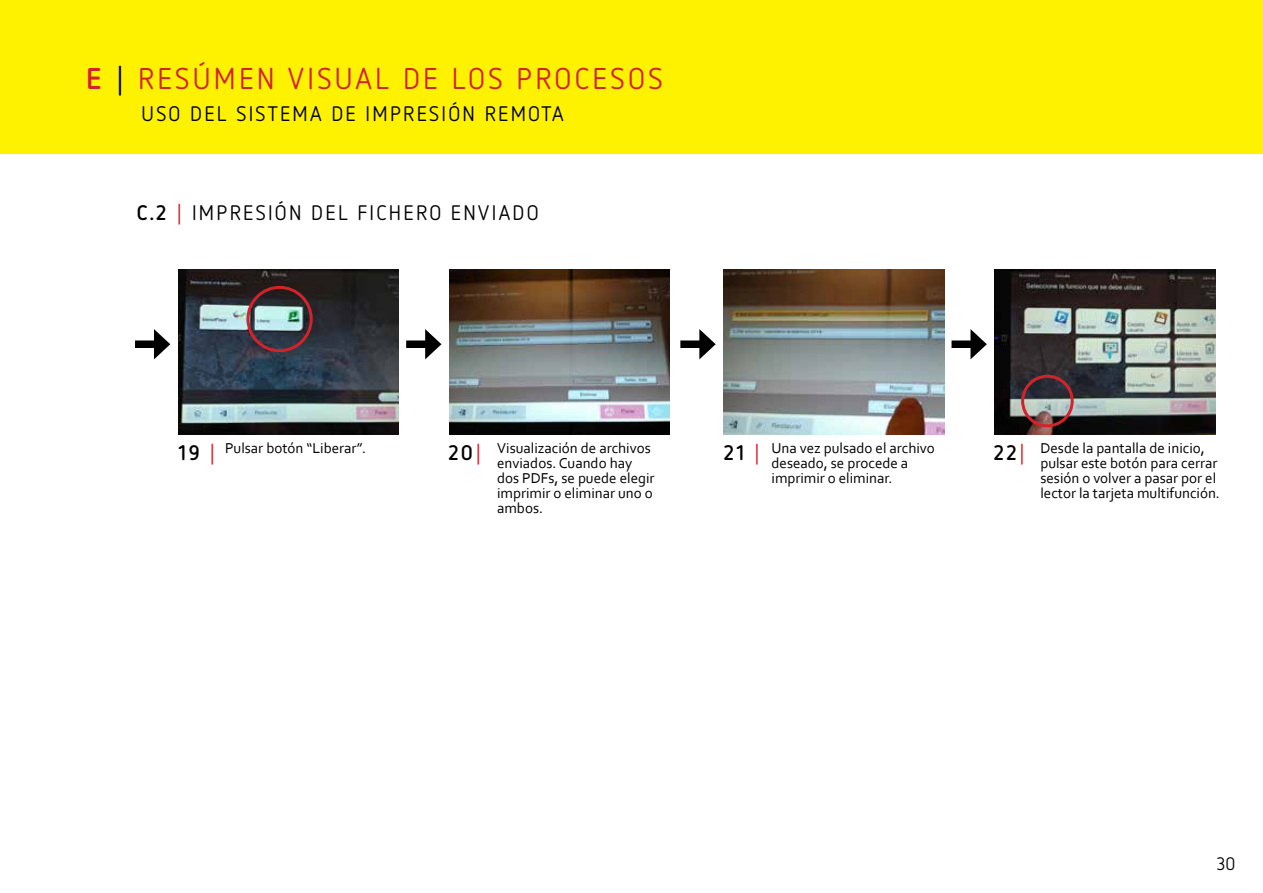
<style>
.page{position:relative;width:1263px;height:893px;background:#fff}
.page>*{position:absolute;margin:0;border:0;box-sizing:border-box;transform-origin:0 0}
.t1{font:30px "Netto OT";letter-spacing:.11em;color:#d2232a}
.t2{font:21px "Netto OT";letter-spacing:.11em;color:#000}
.t3{font:700 21px "Netto OT";letter-spacing:.1em;color:#000}
.t4{font:18px "Netto OT";color:#000}
.t5{font:15px/15px "Corbel";color:#000}
.s1{font-weight:700}
.s2{color:#000}
.s3{color:#d2232a}
.s4{font-weight:400;color:#d2232a}
</style>
<div class="page">
<div style="left:0;top:0;width:1263px;height:153px;background:#fff200"></div>
<div style="left:406px;top:340px;width:25px;height:8px;background:#000"></div>
<svg style="left:425px;top:329px;width:16px;height:30px"></svg>
<div style="left:951px;top:340px;width:26px;height:8px;background:#000"></div>
<svg style="left:970px;top:329px;width:17px;height:30px"></svg>
<div style="left:135px;top:340px;width:25px;height:8px;background:#000"></div>
<svg style="left:154px;top:329px;width:16px;height:30px"></svg>
<div style="left:680px;top:340px;width:26px;height:8px;background:#000"></div>
<svg style="left:699px;top:329px;width:17px;height:30px"></svg>
<img style="left:179px;top:269px;width:220px;height:165px">
<img style="left:450px;top:269px;width:220px;height:165px">
<div style="left:246px;top:286px;width:67px;height:66px;border:3px solid #d2232a;border-radius:50%"></div>
<img style="left:724px;top:269px;width:220px;height:166px">
<img style="left:995px;top:269px;width:220px;height:165px">
<div style="left:1021px;top:375px;width:53px;height:52px;border:3px solid #d2232a;border-radius:50%"></div>
<h1 class="t1" style="left:86px;top:60px;width:578px"><span class="s1">e</span> <span class="s2">|</span> RESÚMEN VISUAL DE LOS PROCESOS</h1>
<h2 class="t2" style="left:142px;top:100px;width:424px">USO DEL SISTEMA DE IMPRESIÓN REMOTA</h2>
<h2 class="t2" style="left:137px;top:200px;width:403px"><span class="s1">c.2</span> <span class="s3">|</span> IMPRESIÓN DEL FICHERO ENVIADO</h2>
<p class="t5" style="left:497px;top:440px;width:159px">Visualización de archivos enviados. Cuando hay dos PDFs, se puede elegir imprimir o eliminar uno o ambos.</p>
<p class="t5" style="left:1040px;top:440px;width:181px">Desde la pantalla de inicio, pulsar este botón para cerrar sesión o volver a pasar por el lector la tarjeta multifunción.</p>
<p class="t5" style="left:225px;top:440px;width:143px">Pulsar botón “Liberar”.</p>
<p class="t5" style="left:771px;top:440px;width:165px">U na vez pulsado el archivo deseado, se procede a imprimir o eliminar.</p>
<h2 class="t3" style="left:179px;top:440px;width:39px">19 <span class="s4">|</span></h2>
<h2 class="t3" style="left:448px;top:440px;width:35px">20<span class="s4">|</span></h2>
<h2 class="t3" style="left:724px;top:440px;width:38px">21 <span class="s4">|</span></h2>
<h2 class="t3" style="left:994px;top:440px;width:33px">22<span class="s4">|</span></h2>
<p class="t4" style="left:1217px;top:852px;width:20px">30</p>
</div>
